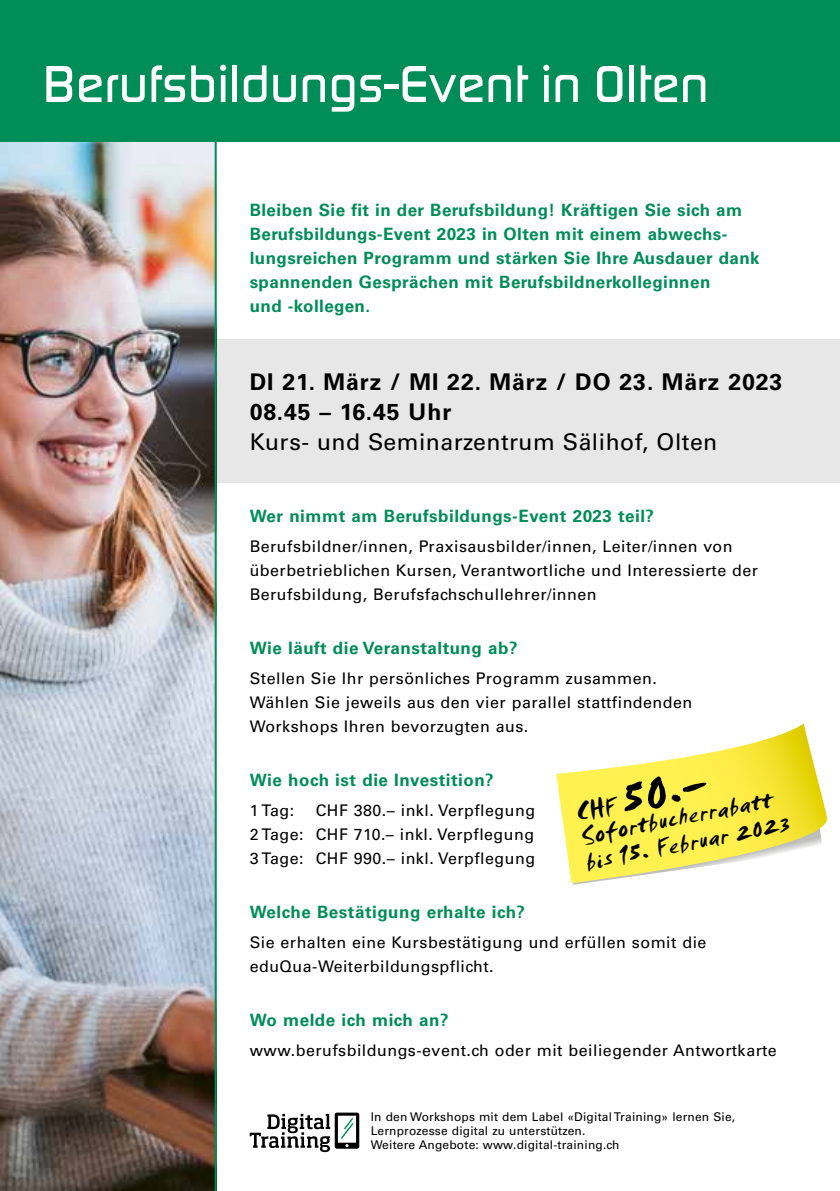
<style>
.page{position:relative;width:840px;height:1191px;background:#fff}
.page>*{position:absolute;margin:0;border:0;box-sizing:border-box;transform-origin:0 0}
.t1{font:56px "Smudger Com";color:#000}
.t2{font:500 54px "Digital Sans EFOP";letter-spacing:.02em;color:#fff}
.t3{font:26.2px/26px "Smudger Com";color:#000}
.t4{font:700 23px/30px "Univers";letter-spacing:.04em;color:#000}
.t5{font:23px "Univers";letter-spacing:.02em;color:#000}
.t6{font:700 17px/24px "Univers";letter-spacing:.025em;color:#008d57}
.t7{font:16px/24px "Univers";letter-spacing:.03em;color:#000}
.t8{font:12px/14px "Univers";letter-spacing:.015em;color:#000}
.s1{font-size:26.2px}
.s2{font-size:30px}
</style>
<div class="page">
<img style="left:0;top:142px;width:214px;height:1049px">
<div style="left:0;top:0;width:839px;height:142px;background:#008d57"></div>
<hr style="left:214px;top:137px;width:2px;height:1054px;background:#008d57">
<div style="left:216px;top:339px;width:623px;height:144px;background:#e7e7e7"></div>
<svg style="left:249px;top:1112px;width:110px;height:40px"></svg>
<svg style="left:556px;top:723px;width:271px;height:160px"></svg>
<h2 class="t2" style="left:43px;top:52px;width:665px">Berufsbildungs-Event in Olten</h2>
<p class="t6" style="left:249px;top:198px;width:511px">Bleiben Sie fit in der Berufsbildung! Kräftigen Sie sich am Berufsbildungs-Event 2023 in Olten mit einem abwechs&shy;lungsreichen Programm und stärken Sie Ihre Ausdauer dank spannenden Gesprächen mit Berufsbildnerkolleginnen<br>und -kollegen.</p>
<h3 class="t4" style="left:249px;top:367px;width:534px">DI 21. März / MI 22. März / DO 23. März 2023<br>08.45 – 16.45 Uhr</h3>
<h3 class="t5" style="left:249px;top:428px;width:469px">Kurs- und Seminarzentrum Sälihof, Olten</h3>
<p class="t6" style="left:249px;top:504px;width:405px">Wer nimmt am Berufsbildungs-Event 2023 teil?</p>
<p class="t7" style="left:249px;top:534px;width:509px">Berufsbildner/innen, Praxisausbilder/innen, Leiter/innen von überbetrieblichen Kursen, Verantwortliche und Interessierte der<br>Berufsbildung, Berufsfachschullehrer/innen</p>
<p class="t6" style="left:249px;top:636px;width:269px">Wie läuft die Veranstaltung ab?</p>
<p class="t7" style="left:249px;top:666px;width:444px">Stellen Sie Ihr persönliches Programm zusammen.<br>Wählen Sie jeweils aus den vier parallel stattfindenden<br>Workshops Ihren bevorzugten aus.</p>
<p class="t6" style="left:249px;top:768px;width:245px">Wie hoch ist die Investition?</p>
<p class="t7" style="left:249px;top:798px;width:46px">1 Tag:</p>
<h1 class="t1" style="left:568px;top:772px;width:132px;rotate:-11deg"><span class="s1">CHF</span> 50.–</h1>
<h3 class="t3" style="left:578px;top:824px;width:209px;rotate:-11deg">Sofortbucherrabatt bis <span class="s2">15.</span> Februar 2023</h3>
<p class="t7" style="left:249px;top:798px;width:287px;text-align:justify;text-indent:66px">CHF 380.– inkl. Verpflegung 2 Tage: CHF 710.– inkl. Verpflegung 3 Tage: CHF 990.– inkl. Verpflegung</p>
<p class="t6" style="left:249px;top:900px;width:277px">Welche Bestätigung erhalte ich?</p>
<p class="t7" style="left:249px;top:930px;width:458px">Sie erhalten eine Kursbestätigung und erfüllen somit die eduQua-Weiterbildungspflicht.</p>
<p class="t6" style="left:249px;top:1008px;width:200px">Wo melde ich mich an?</p>
<p class="t7" style="left:249px;top:1038px;width:528px">www.berufsbildungs-event.ch oder mit beiliegender Antwortkarte</p>
<p class="t8" style="left:370px;top:1109px;width:366px">In den Workshops mit dem Label «Digital Training» lernen Sie,<br>Lernprozesse digital zu unterstützen.<br>Weitere Angebote: www.digital-training.ch</p>
</div>
